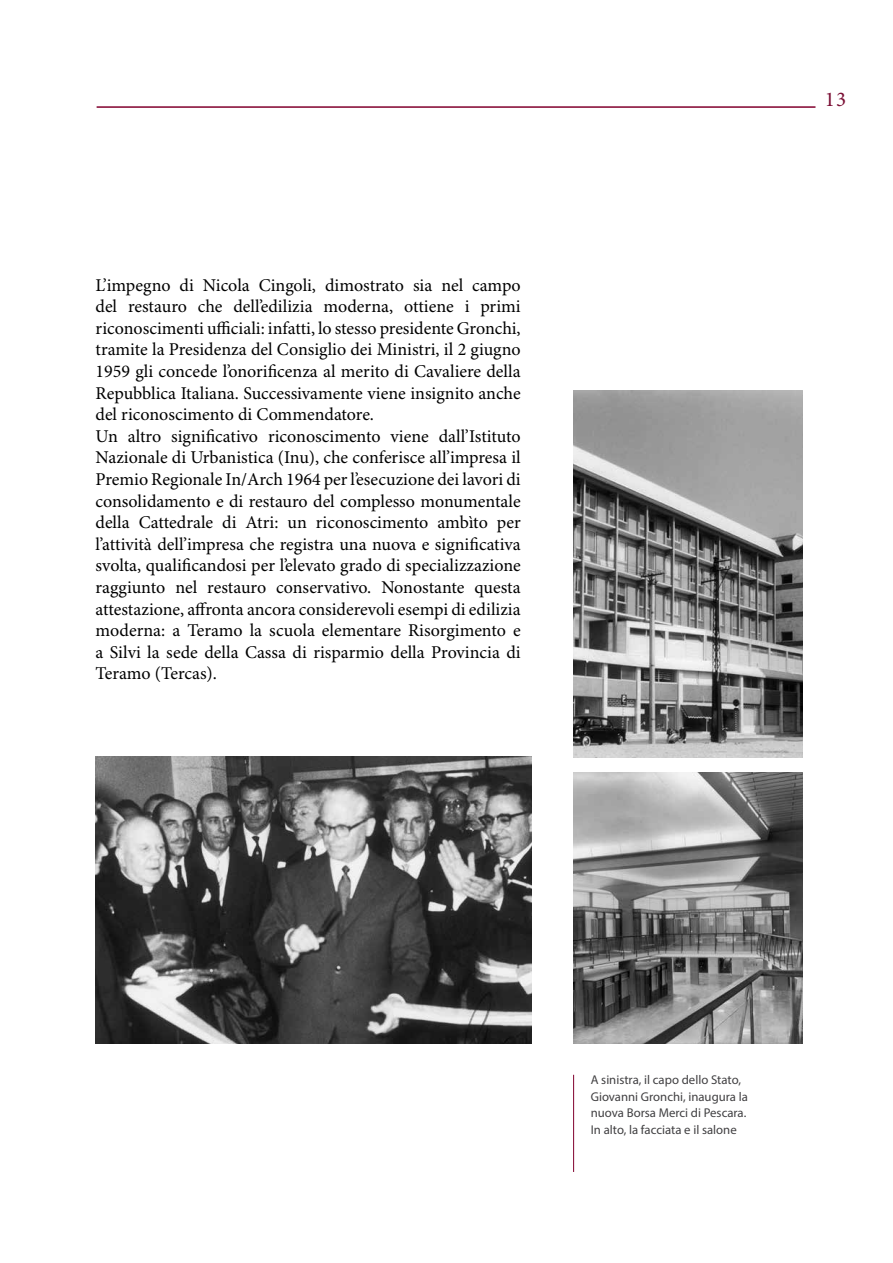
<style>
.page{position:relative;width:893px;height:1263px;background:#fff}
.page>*{position:absolute;margin:0;border:0;box-sizing:border-box;transform-origin:0 0}
.t1{font:21px "Minion Pro";color:#7a0e34}
.t2{font:18px/21.6px "Minion Pro";color:#000}
.t3{font:12.75px/16.5px "Myriad Pro";color:#414042}
</style>
<div class="page">
<img style="left:573px;top:773px;width:230px;height:271px">
<img style="left:573px;top:391px;width:230px;height:367px">
<img style="left:96px;top:757px;width:436px;height:287px">
<hr style="left:573px;top:1075px;width:1px;height:97px;background:#81002d">
<hr style="left:97px;top:106px;width:718px;height:2px;background:#81002d">
<p class="t2" style="left:96px;top:275px;width:427px">L’impegno di Nicola Cingoli, dimostrato sia nel campo del restauro che dell’edilizia moderna, ottiene i primi riconoscimenti ufficiali: infatti, lo stesso presidente Gronchi, tramite la Presidenza del Consiglio dei Ministri, il 2 giugno 1959 gli concede l’onorificenza al merito di Cavaliere della Repubblica Italiana. Successivamente viene insignito anche del riconoscimento di Commendatore.<br>Un altro significativo riconoscimento viene dall’Istituto Nazionale di Urbanistica (Inu), che conferisce all’impresa il Premio Regionale In/Arch 1964 per l’esecuzione dei lavori di consolidamento e di restauro del complesso monumentale della Cattedrale di Atri: un riconoscimento ambìto per l’attività dell’impresa che registra una nuova e significativa svolta, qualificandosi per l’elevato grado di specializzazione raggiunto nel restauro conservativo. Nonostante questa attestazione, affronta ancora considerevoli esempi di edilizia moderna: a Teramo la scuola elementare Risorgimento e a Silvi la sede della Cassa di risparmio della Provincia di Teramo (Tercas).</p>
<p class="t1" style="left:825px;top:87px;width:23px">13</p>
<p class="t3" style="left:591px;top:1071px;width:159px">A sinistra, il capo dello Stato,<br>Giovanni Gronchi, inaugura la nuova Borsa Merci di Pescara.<br>In alto, la facciata e il salone</p>
</div>
